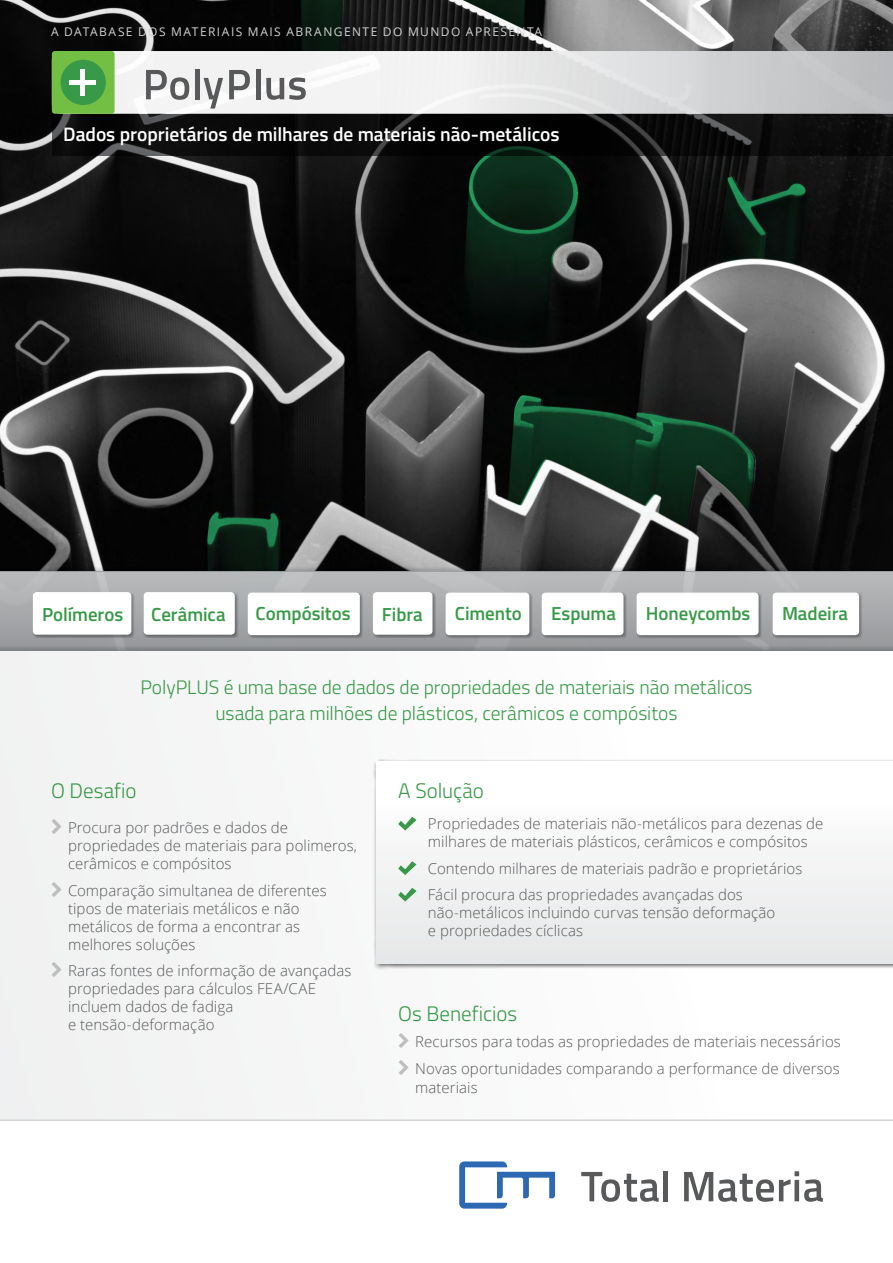
<style>
.page{position:relative;width:893px;height:1263px;background:#fff}
.page>*{position:absolute;margin:0;border:0;box-sizing:border-box;transform-origin:0 0}
.t1{font:300 21px "Titillium Web";color:#389948}
.t2{font:300 19.5px/25.5px "Titillium Web";letter-spacing:-.005em;color:#389948;text-align:center}
.t3{font:600 19.5px "Titillium Web";letter-spacing:-.005em;color:#fff}
.t4{font:600 18.9px "Titillium Web";letter-spacing:-.005em;color:#389948}
.t5{font:300 15px/18px "Open Sans";letter-spacing:.005em;color:#58595b}
.t6{font:12px "Open Sans";letter-spacing:.12em;color:#d1d3d4}
</style>
<div class="page">
<img style="left:0;top:0;width:893px;height:553px">
<div style="left:0;top:651px;width:893px;height:468px;background:#f7f7f7"></div>
<div style="left:374px;top:759px;width:519px;height:210px;background:#000;opacity:.75"></div>
<div style="left:377px;top:762px;width:516px;height:201px;background:linear-gradient(to right,#f4f4f5,#f4f4f5)"></div>
<svg style="left:0;top:572px;width:893px;height:59px;background:#b2b4b6"></svg>
<div style="left:0;top:631px;width:893px;height:20px;background:linear-gradient(to bottom,#a4a6a8,#8b8d8f)"></div>
<svg style="left:52px;top:114px;width:841px;height:41px;background:#0c0d0d"></svg>
<svg style="left:52px;top:51px;width:383px;height:63px;fill:#f3f3f3"></svg>
<svg style="left:146px;top:70px;width:43px;height:30px"></svg>
<div style="left:195px;top:69px;width:5px;height:30px;background:#58595b"></div>
<svg style="left:204px;top:78px;width:19px;height:31px"></svg>
<svg style="left:229px;top:70px;width:21px;height:29px"></svg>
<div style="left:256px;top:69px;width:5px;height:30px;background:#58595b"></div>
<svg style="left:266px;top:77px;width:40px;height:23px"></svg>
<div style="left:52px;top:51px;width:63px;height:63px;background:#72bf44;border-radius:3px"></div>
<div style="left:61px;top:60px;width:45px;height:45px;background:#389948;border-radius:50%"></div>
<div style="left:80px;top:69px;width:5px;height:27px;background:#fff"></div>
<div style="left:69px;top:80px;width:27px;height:5px;background:#fff"></div>
<svg style="left:581px;top:1172px;width:78px;height:30px"></svg>
<div style="left:663px;top:1171px;width:5px;height:30px;background:#58595b"></div>
<svg style="left:684px;top:1171px;width:139px;height:31px"></svg>
<svg style="left:459px;top:1161px;width:96px;height:47px"></svg>
<hr style="left:0;top:1119px;width:893px;height:2px;background:#d3d5d6">
<svg style="left:0;top:553px;width:893px;height:19px;background:#2f3030"></svg>
<div style="left:435px;top:51px;width:458px;height:63px;background:linear-gradient(to right,#f5f5f5,#babcbe)"></div>
<svg style="left:398px;top:817px;width:18px;height:13px"></svg>
<svg style="left:398px;top:861px;width:18px;height:14px"></svg>
<svg style="left:398px;top:888px;width:18px;height:13px"></svg>
<div style="left:32px;top:592px;width:103px;height:46px;background:#000;opacity:.31"></div>
<div style="left:33px;top:592px;width:98px;height:43px;background:#fff;border-radius:4px"></div>
<div style="left:247px;top:592px;width:116px;height:47px;background:#000;opacity:.31"></div>
<div style="left:248px;top:593px;width:112px;height:42px;background:#fff;border-radius:4px"></div>
<div style="left:143px;top:592px;width:95px;height:46px;background:#000;opacity:.31"></div>
<div style="left:144px;top:592px;width:91px;height:43px;background:#fff;border-radius:4px"></div>
<div style="left:372px;top:592px;width:64px;height:46px;background:#000;opacity:.31"></div>
<div style="left:373px;top:592px;width:59px;height:43px;background:#fff;border-radius:4px"></div>
<div style="left:445px;top:592px;width:88px;height:47px;background:#000;opacity:.31"></div>
<div style="left:446px;top:593px;width:83px;height:42px;background:#fff;border-radius:4px"></div>
<div style="left:541px;top:592px;width:86px;height:47px;background:#000;opacity:.31"></div>
<div style="left:542px;top:593px;width:81px;height:42px;background:#fff;border-radius:4px"></div>
<div style="left:636px;top:592px;width:126px;height:47px;background:#000;opacity:.31"></div>
<div style="left:637px;top:593px;width:121px;height:42px;background:#fff;border-radius:4px"></div>
<div style="left:772px;top:592px;width:91px;height:47px;background:#000;opacity:.31"></div>
<div style="left:773px;top:593px;width:86px;height:42px;background:#fff;border-radius:4px"></div>
<p class="t6" style="left:51px;top:23px;width:492px">A DATABASE DOS MATERIAIS MAIS ABRANGENTE DO MUNDO APRESENTA</p>
<h2 class="t3" style="left:63px;top:119px;width:498px">Dados proprietários de milhares de materiais não-metálicos</h2>
<p class="t4" style="left:42px;top:600px;width:83px">Polímeros</p>
<p class="t4" style="left:151px;top:600px;width:76px">Cerâmica</p>
<p class="t4" style="left:256px;top:599px;width:96px">Compósitos</p>
<p class="t4" style="left:382px;top:600px;width:42px">Fibra</p>
<p class="t4" style="left:455px;top:599px;width:68px">Cimento</p>
<p class="t4" style="left:551px;top:599px;width:66px">Espuma</p>
<p class="t4" style="left:646px;top:599px;width:106px">Honeycombs</p>
<p class="t4" style="left:782px;top:599px;width:68px">Madeira</p>
<h2 class="t2" style="left:140px;top:673px;width:614px">PolyPLUS é uma base de dados de propriedades de materiais não metálicos usada para milhões de plásticos, cerâmicos e compósitos</h2>
<h1 class="t1" style="left:51px;top:776px;width:87px">O Desafio</h1>
<p class="t5" style="left:68px;top:818px;width:291px">Procura por padrões e dados de propriedades de materiais para polimeros, cerâmicos e compósitos</p>
<p class="t5" style="left:68px;top:881px;width:260px">Comparação simultanea de diferentes tipos de materiais metálicos e não metálicos de forma a encontrar as melhores soluções</p>
<p class="t5" style="left:68px;top:961px;width:285px">Raras fontes de informação de avançadas propriedades para cálculos FEA/CAE incluem dados de fadiga<br>e tensão-deformação</p>
<h1 class="t1" style="left:398px;top:776px;width:87px">A Solução</h1>
<p class="t5" style="left:428px;top:814px;width:397px">Propriedades de materiais não-metálicos para dezenas de milhares de materiais plásticos, cerâmicos e compósitos</p>
<p class="t5" style="left:428px;top:854px;width:376px;line-height:26.5px">Contendo milhares de materiais padrão e proprietários<br>Fácil procura das propriedades avançadas dos</p>
<p class="t5" style="left:428px;top:903px;width:349px">não-metálicos incluindo curvas tensão deformação e propriedades cíclicas</p>
<h1 class="t1" style="left:398px;top:998px;width:121px">Os Beneficios</h1>
<p class="t5" style="left:415px;top:1028px;width:427px;line-height:26.5px">Recursos para todas as propriedades de materiais necessários<br>Novas oportunidades comparando a performance de diversos</p>
<p class="t5" style="left:415px;top:1078px;width:64px">materiais</p>
</div>
